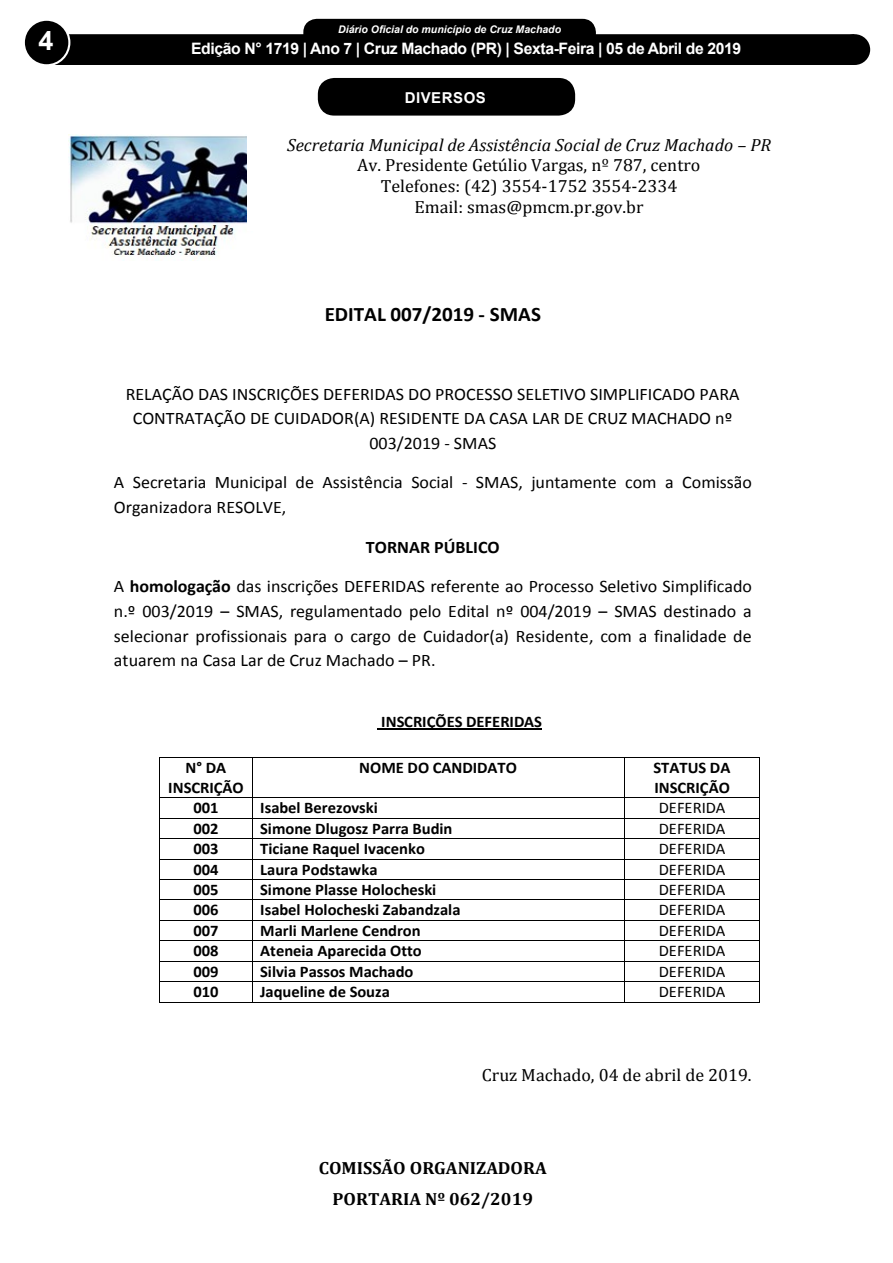
<style>
.page{position:relative;width:893px;height:1263px;background:#fff}
.page>*{position:absolute;margin:0;border:0;box-sizing:border-box;transform-origin:0 0}
.t1{font:700 27px "Arial";color:#fff}
.t2{font:700 20.55px "Calibri";color:#000}
.t3{font:17.7px/24.8px "Calibri";color:#000;text-align:center}
.t4{font:17.7px/20.7px "Cambria";color:#000;text-align:center}
.t5{font:700 17.7px/31px "Cambria";color:#000;text-align:center}
.t6{font:700 17.7px "Calibri";color:#000}
.t7{font:700 16.2px/19.8px "Calibri";color:#000;text-align:center}
.t8{font:16.2px "Calibri";color:#000}
.t9{font:700 15.75px "Arial";letter-spacing:-.025em;color:#fff}
.t10{font:700 15px "Arial";color:#fff}
.t11{font:700 15px "Arial";letter-spacing:.035em;color:#fff}
.t12{font:italic 700 10.5px "Arial";color:#fff}
.s1{font-style:italic}
.s2{font-weight:700}
</style>
<div class="page">
<div style="left:305px;top:20px;width:289px;height:28px;background:#000;border-radius:12px"></div>
<div style="left:303px;top:19px;width:293px;height:31px;border:3px solid #000;border-radius:12px"></div>
<div style="left:39px;top:34px;width:815px;height:31px;background:#000;border:2px solid #000"></div>
<div style="left:24px;top:20px;width:45px;height:45px;background:#000;border-radius:50%"></div>
<div style="left:23px;top:19px;width:47px;height:47px;border:2px solid #fff;border-radius:50%"></div>
<div style="left:840px;top:35px;width:29px;height:29px;background:#000;border-radius:50%"></div>
<div style="left:839px;top:34px;width:31px;height:31px;border:2px solid #000;border-radius:50%"></div>
<div style="left:97px;top:36px;width:676px;height:27px;background:#000"></div>
<div style="left:318px;top:78px;width:257px;height:38px;background:#000;border-radius:16px"></div>
<img style="left:68px;top:134px;width:179px;height:127px">
<hr style="left:377px;top:728px;width:165px;height:1px;background:#000">
<hr style="left:160px;top:757px;width:92px;height:1px;background:#000">
<hr style="left:252px;top:757px;width:372px;height:1px;background:#000">
<hr style="left:625px;top:757px;width:134px;height:1px;background:#000">
<hr style="left:159px;top:758px;width:1px;height:39px;background:#000">
<hr style="left:252px;top:758px;width:1px;height:39px;background:#000">
<hr style="left:624px;top:758px;width:1px;height:39px;background:#000">
<hr style="left:759px;top:758px;width:1px;height:39px;background:#000">
<hr style="left:160px;top:797px;width:92px;height:1px;background:#000">
<hr style="left:252px;top:797px;width:372px;height:1px;background:#000">
<hr style="left:625px;top:797px;width:134px;height:1px;background:#000">
<hr style="left:160px;top:818px;width:92px;height:1px;background:#000">
<hr style="left:252px;top:818px;width:372px;height:1px;background:#000">
<hr style="left:625px;top:818px;width:134px;height:1px;background:#000">
<hr style="left:160px;top:838px;width:92px;height:1px;background:#000">
<hr style="left:252px;top:838px;width:372px;height:1px;background:#000">
<hr style="left:625px;top:838px;width:134px;height:1px;background:#000">
<hr style="left:160px;top:859px;width:92px;height:1px;background:#000">
<hr style="left:252px;top:859px;width:372px;height:1px;background:#000">
<hr style="left:625px;top:859px;width:134px;height:1px;background:#000">
<hr style="left:160px;top:879px;width:92px;height:1px;background:#000">
<hr style="left:252px;top:879px;width:372px;height:1px;background:#000">
<hr style="left:625px;top:879px;width:134px;height:1px;background:#000">
<hr style="left:160px;top:899px;width:92px;height:1px;background:#000">
<hr style="left:252px;top:899px;width:372px;height:1px;background:#000">
<hr style="left:625px;top:899px;width:134px;height:1px;background:#000">
<hr style="left:160px;top:920px;width:92px;height:1px;background:#000">
<hr style="left:252px;top:920px;width:372px;height:1px;background:#000">
<hr style="left:625px;top:920px;width:134px;height:1px;background:#000">
<hr style="left:160px;top:940px;width:92px;height:1px;background:#000">
<hr style="left:252px;top:940px;width:372px;height:1px;background:#000">
<hr style="left:625px;top:940px;width:134px;height:1px;background:#000">
<hr style="left:160px;top:961px;width:92px;height:1px;background:#000">
<hr style="left:252px;top:961px;width:372px;height:1px;background:#000">
<hr style="left:625px;top:961px;width:134px;height:1px;background:#000">
<hr style="left:160px;top:981px;width:92px;height:1px;background:#000">
<hr style="left:252px;top:981px;width:372px;height:1px;background:#000">
<hr style="left:625px;top:981px;width:134px;height:1px;background:#000">
<svg style="left:159px;top:797px;width:1px;height:206px"></svg>
<hr style="left:160px;top:1002px;width:92px;height:1px;background:#000">
<svg style="left:252px;top:798px;width:1px;height:204px"></svg>
<hr style="left:252px;top:1002px;width:372px;height:1px;background:#000">
<svg style="left:624px;top:797px;width:1px;height:206px"></svg>
<hr style="left:625px;top:1002px;width:134px;height:1px;background:#000">
<svg style="left:759px;top:797px;width:1px;height:206px"></svg>
<h1 class="t1" style="left:38px;top:21px;width:17px">4</h1>
<p class="t12" style="left:338px;top:22px;width:224px">Diário Oficial do município de Cruz Machado</p>
<p class="t10" style="left:205px;top:40px;width:491px">Edição 1145 - Cruz Machado (PR) - Terça-Feira - 3 de Janeiro de 2017</p>
<p class="t9" style="left:191px;top:37px;width:552px">Edição N° 1719 | Ano 7 | Cruz Machado (PR) | Sexta-Feira | 05 de Abril de 2019</p>
<p class="t11" style="left:405px;top:87px;width:83px">DIVERSOS</p>
<p class="t4" style="left:287px;top:134px;width:486px"><span class="s1">Secretaria Municipal de Assistência Social de Cruz Machado – PR </span>Av. Presidente Getúlio Vargas, nº 787, centro<br>Telefones: (42) 3554-1752 3554-2334<br>Email: smas@pmcm.pr.gov.br</p>
<p class="t2" style="left:325px;top:301px;width:218px">EDITAL 007/2019 - SMAS</p>
<p class="t3" style="left:126px;top:381px;width:615px">RELAÇÃO DAS INSCRIÇÕES DEFERIDAS DO PROCESSO SELETIVO SIMPLIFICADO PARA<br>CONTRATAÇÃO DE CUIDADOR(A) RESIDENTE DA CASA LAR DE CRUZ MACHADO nº<br>003/2019 - SMAS</p>
<p class="t3" style="left:114px;top:470px;width:639px;text-align:left">A Secretaria Municipal de Assistência Social - SMAS, juntamente com a Comissão<br>Organizadora RESOLVE,</p>
<p class="t6" style="left:366px;top:535px;width:135px">TORNAR PÚBLICO</p>
<p class="t3" style="left:114px;top:574px;width:639px;text-align:justify">A <span class="s2">homologação</span> das inscrições DEFERIDAS referente ao Processo Seletivo Simplificado n.º 003/2019 – SMAS, regulamentado pelo Edital nº 004/2019 – SMAS destinado a selecionar profissionais para o cargo de Cuidador(a) Residente, com a finalidade de atuarem na Casa Lar de Cruz Machado – PR.</p>
<p class="t7" style="left:381px;top:711px;width:162px">INSCRIÇÕES DEFERIDAS</p>
<p class="t7" style="left:168px;top:758px;width:77px">N° DA<br>INSCRIÇÃO</p>
<p class="t7" style="left:359px;top:758px;width:159px">NOME DO CANDIDATO</p>
<p class="t7" style="left:653px;top:758px;width:78px;text-align:left">STATUS DA<br>INSCRIÇÃO</p>
<p class="t7" style="left:193px;top:798px;width:27px">001</p>
<p class="t7" style="left:260px;top:798px;width:119px">Isabel Berezovski</p>
<p class="t8" style="left:659px;top:797px;width:68px">DEFERIDA</p>
<p class="t7" style="left:193px;top:818px;width:27px">002</p>
<p class="t7" style="left:260px;top:818px;width:194px">Simone Dlugosz Parra Budin</p>
<p class="t8" style="left:659px;top:818px;width:68px">DEFERIDA</p>
<p class="t7" style="left:193px;top:839px;width:27px">003</p>
<p class="t7" style="left:260px;top:839px;width:166px">Ticiane Raquel Ivacenko</p>
<p class="t8" style="left:659px;top:838px;width:68px">DEFERIDA</p>
<p class="t7" style="left:193px;top:859px;width:27px">004</p>
<p class="t7" style="left:260px;top:859px;width:119px">Laura Podstawka</p>
<p class="t8" style="left:659px;top:859px;width:68px">DEFERIDA</p>
<p class="t7" style="left:193px;top:880px;width:27px">005</p>
<p class="t7" style="left:260px;top:880px;width:178px">Simone Plasse Holocheski</p>
<p class="t8" style="left:659px;top:879px;width:68px">DEFERIDA</p>
<p class="t7" style="left:193px;top:900px;width:27px">006</p>
<p class="t7" style="left:260px;top:900px;width:202px">Isabel Holocheski Zabandzala</p>
<p class="t8" style="left:659px;top:900px;width:68px">DEFERIDA</p>
<p class="t7" style="left:193px;top:920px;width:27px">007</p>
<p class="t7" style="left:260px;top:920px;width:162px">Marli Marlene Cendron</p>
<p class="t8" style="left:659px;top:920px;width:68px">DEFERIDA</p>
<p class="t7" style="left:193px;top:941px;width:27px">008</p>
<p class="t7" style="left:260px;top:941px;width:163px">Ateneia Aparecida Otto</p>
<p class="t8" style="left:659px;top:941px;width:68px">DEFERIDA</p>
<p class="t7" style="left:193px;top:961px;width:27px">009</p>
<p class="t7" style="left:260px;top:961px;width:155px">Silvia Passos Machado</p>
<p class="t8" style="left:659px;top:961px;width:68px">DEFERIDA</p>
<p class="t7" style="left:193px;top:982px;width:27px">010</p>
<p class="t7" style="left:260px;top:982px;width:131px">Jaqueline de Souza</p>
<p class="t8" style="left:659px;top:982px;width:68px">DEFERIDA</p>
<p class="t4" style="left:482px;top:1065px;width:271px">Cruz Machado, 04 de abril de 2019.</p>
<p class="t5" style="left:319px;top:1152px;width:230px">COMISSÃO ORGANIZADORA<br>PORTARIA Nº 062/2019</p>
</div>
